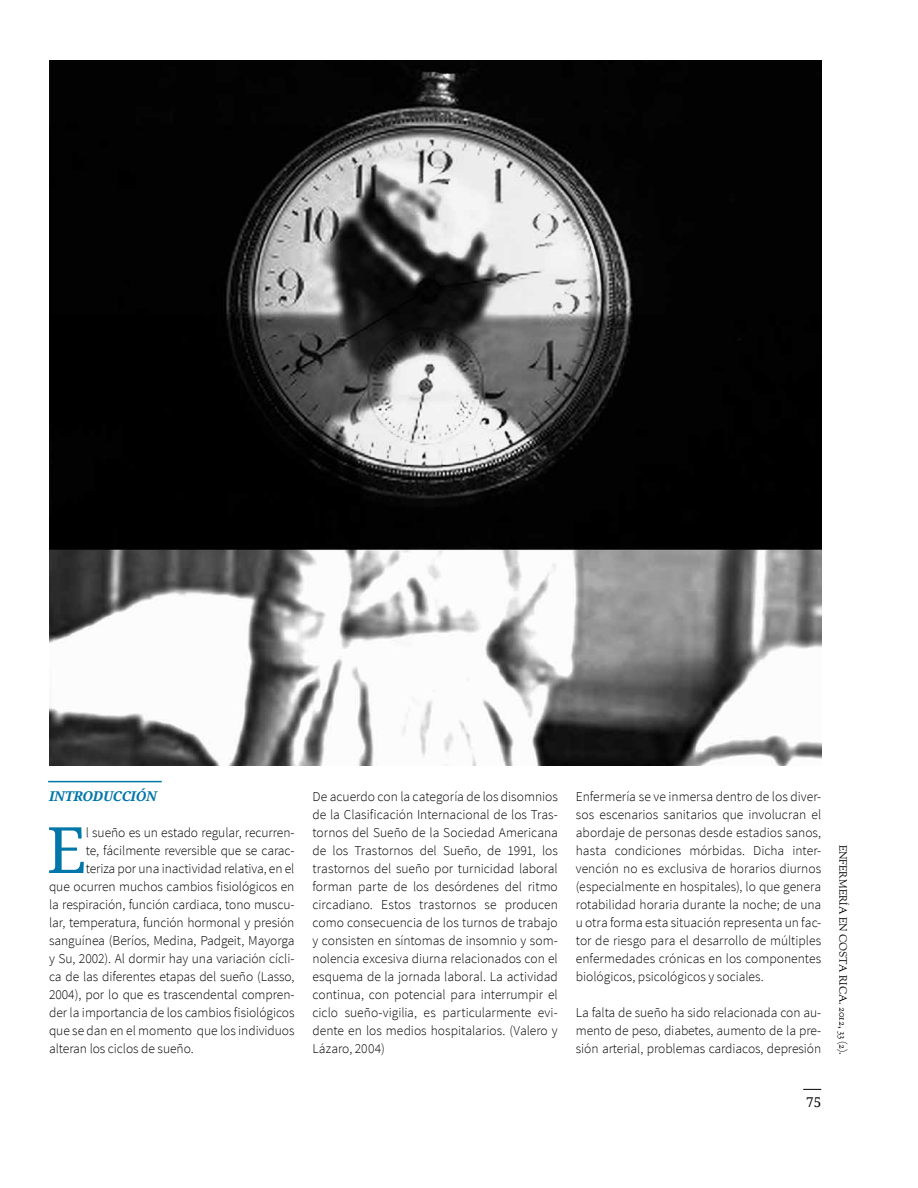
<style>
.page{position:relative;width:918px;height:1188px;background:#fff}
.page>*{position:absolute;margin:0;border:0;box-sizing:border-box;transform-origin:0 0}
.t1{font:63.9px "Noto Serif";color:#0076a9}
.t2{font:300 13.5px/18px "Source Sans Pro";letter-spacing:-.005em;color:#000;text-align:justify}
.t3{font:italic 700 13.5px "Noto Serif";letter-spacing:-.015em;color:#0076a9}
.t4{font:13.5px "Droid Serif";color:#000}
.t5{font:10.5px "Goudy St M";color:#000}
</style>
<div class="page">
<svg style="left:803px;top:1089px;width:18px;height:1px"></svg>
<img style="left:49px;top:61px;width:772px;height:704px">
<hr style="left:48px;top:781px;width:114px;height:1px;background:#0076a9">
<p class="t3" style="left:49px;top:787px;width:16px">INTR</p>
<p class="t3" style="left:82px;top:787px;width:30px">ODUCCI</p>
<p class="t3" style="left:136px;top:787px;width:21px">ÓN</p>
<h1 class="t1" style="left:47px;top:806px;width:41px">E</h1>
<p class="t2" style="left:86px;top:824px;width:210px">l sueño es un estado regular, recurren-</p>
<p class="t2" style="left:86px;top:842px;width:210px">te, fácilmente reversible que se carac-</p>
<p class="t2" style="left:86px;top:860px;width:210px">teriza por una inactividad relativa, en el</p>
<p class="t2" style="left:49px;top:878px;width:247px">que ocurren muchos cambios fisiológicos en</p>
<p class="t2" style="left:49px;top:896px;width:247px">la respiración, función cardiaca, tono muscu-</p>
<p class="t2" style="left:49px;top:914px;width:247px">lar, temperatura, función hormonal y presión</p>
<p class="t2" style="left:49px;top:932px;width:247px">sanguínea (Beríos, Medina, Padgeit, Mayorga</p>
<p class="t2" style="left:49px;top:950px;width:247px">y Su, 2002). Al dormir hay una variación cícli-</p>
<p class="t2" style="left:49px;top:968px;width:247px">ca de las diferentes etapas del sueño (Lasso,</p>
<p class="t2" style="left:49px;top:986px;width:247px">2004), por lo que es trascendental compren-</p>
<p class="t2" style="left:49px;top:1004px;width:247px">der la importancia de los cambios fisiológicos</p>
<p class="t2" style="left:49px;top:1022px;width:247px">que se dan en el momento que los individuos</p>
<p class="t2" style="left:49px;top:1040px;width:146px">alteran los ciclos de sueño.</p>
<p class="t2" style="left:312px;top:788px;width:247px">De acuerdo con la categoría de los disomnios de la Clasificación Internacional de los Tras&shy;tornos del Sueño de la Sociedad Americana de los Trastornos del Sueño, de 1991, los trastornos del sueño por turnicidad laboral forman parte de los desórdenes del ritmo circadiano. Estos trastornos se producen como consecuencia de los turnos de trabajo y consisten en síntomas de insomnio y som&shy;nolencia excesiva diurna relacionados con el esquema de la jornada laboral. La actividad continua, con potencial para interrumpir el ciclo sueño-vigilia, es particularmente evi&shy;dente en los medios hospitalarios. (Valero y Lázaro, 2004)</p>
<p class="t2" style="left:576px;top:787px;width:247px">Enfermería se ve inmersa dentro de los diver&shy;sos escenarios sanitarios que involucran el abordaje de personas desde estadios sanos, hasta condiciones mórbidas. Dicha inter&shy;vención no es exclusiva de horarios diurnos (especialmente en hospitales), lo que genera rotabilidad horaria durante la noche; de una u otra forma esta situación representa un fac&shy;tor de riesgo para el desarrollo de múltiples enfermedades crónicas en los componentes biológicos, psicológicos y sociales.</p>
<p class="t2" style="left:576px;top:1003px;width:247px">La falta de sueño ha sido relacionada con au&shy;mento de peso, diabetes, aumento de la pre&shy;sión arterial, problemas cardiacos, depresión</p>
<p class="t5" style="left:849px;top:844px;width:212px;rotate:90deg">ENFERMERÍA EN COSTA RICA. 2012, 33 (2).</p>
<p class="t4" style="left:806px;top:1094px;width:17px">75</p>
</div>
